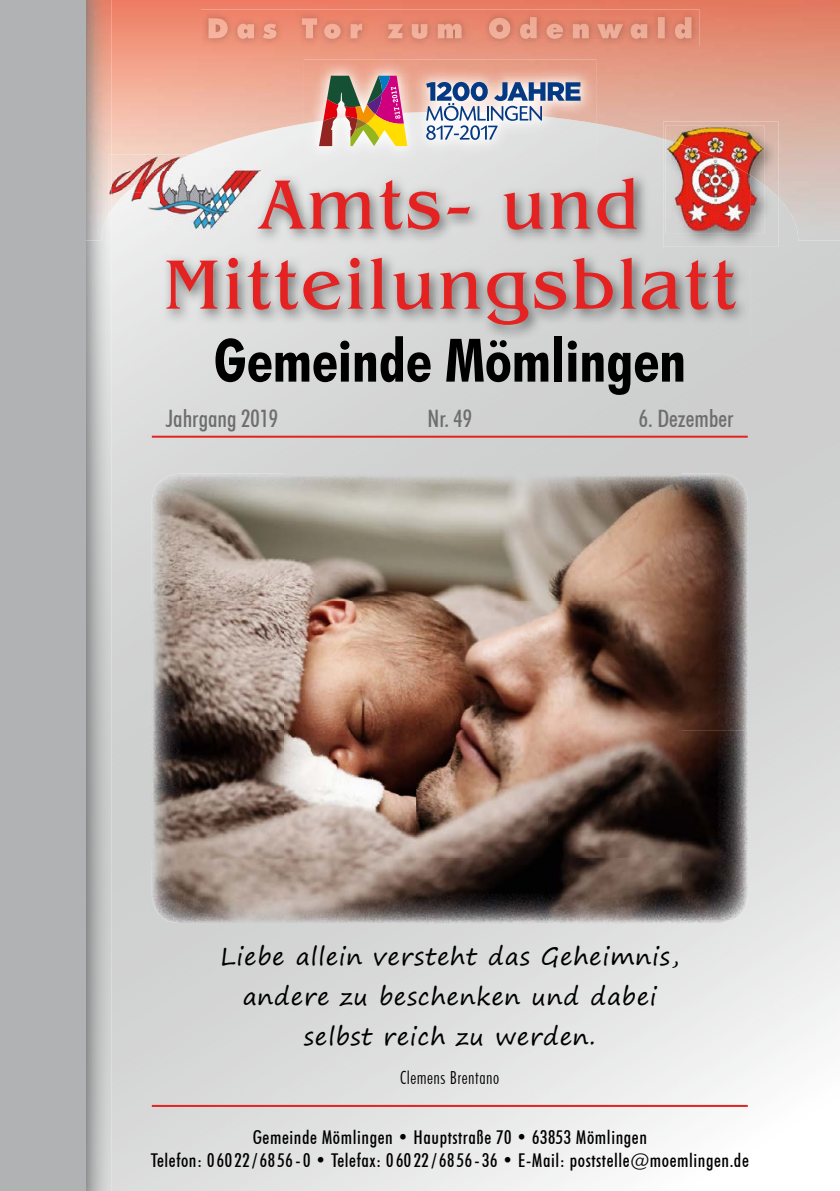
<style>
.page{position:relative;width:840px;height:1191px;background:#fff}
.page>*{position:absolute;margin:0;border:0;box-sizing:border-box;transform-origin:0 0}
.t1{font:72px/80px "Benguiat IT Cby BT";letter-spacing:.05em;color:#e42222;text-align:center}
.t2{font:700 condensed 60px "Futura BT";color:#000}
.t3{font:24px/40.2px "Segoe Print";letter-spacing:.03em;color:#000;text-align:center}
.t4{font:500 condensed 24px "Futura BT";color:#6e6e6e}
.t5{font:500 condensed 19px/22.8px "Futura BT";letter-spacing:.03em;color:#000;text-align:center}
.t6{font:300 condensed 18px "Futura BT";letter-spacing:.03em;color:#000}
</style>
<div class="page">
<img style="left:112px;top:870px;width:675px;height:321px">
<img style="left:721px;top:240px;width:68px;height:630px">
<img style="left:85px;top:0;width:754px;height:240px">
<img style="left:85px;top:215px;width:27px;height:976px">
<div style="left:0;top:0;width:85px;height:1191px;background:#b1b2b3"></div>
<img style="left:161px;top:171px;width:588px;height:169px">
<img style="left:260px;top:178px;width:376px;height:52px">
<img style="left:201px;top:9px;width:498px;height:37px">
<img style="left:208px;top:17px;width:483px;height:22px">
<hr style="left:152px;top:436px;width:595px;height:2px;background:#e42222">
<img style="left:190px;top:154px;width:20px;height:17px">
<img style="left:210px;top:154px;width:50px;height:17px">
<img style="left:112px;top:209px;width:49px;height:21px">
<img style="left:112px;top:154px;width:78px;height:55px">
<img style="left:108px;top:215px;width:4px;height:15px">
<img style="left:108px;top:154px;width:4px;height:61px">
<img style="left:161px;top:171px;width:99px;height:59px">
<img style="left:258px;top:178px;width:2px;height:52px">
<img style="left:749px;top:198px;width:29px;height:49px">
<img style="left:663px;top:121px;width:115px;height:77px">
<img style="left:663px;top:171px;width:86px;height:76px">
<img style="left:749px;top:185px;width:15px;height:49px">
<img style="left:665px;top:126px;width:99px;height:59px">
<img style="left:665px;top:171px;width:84px;height:63px">
<svg style="left:742px;top:171px;width:7px;height:4px"></svg>
<hr style="left:152px;top:1105px;width:595px;height:2px;background:#e42222">
<img style="left:304px;top:124px;width:291px;height:38px">
<img style="left:304px;top:60px;width:291px;height:64px">
<svg style="left:426px;top:82px;width:154px;height:58px"></svg>
<img style="left:319px;top:76px;width:88px;height:70px">
<img style="left:152px;top:473px;width:595px;height:450px">
<h1 class="t1" style="left:164px;top:164px;width:572px">Amts- und<br>Mitteilungsblatt</h1>
<h2 class="t2" style="left:213px;top:324px;width:473px">Gemeinde Mömlingen</h2>
<p class="t4" style="left:166px;top:403px;width:114px">Jahrgang 2019</p>
<p class="t4" style="left:427px;top:403px;width:46px">Nr. 49</p>
<p class="t4" style="left:638px;top:403px;width:96px">6. Dezember</p>
<p class="t3" style="left:220px;top:935px;width:459px">Liebe allein versteht das Geheimnis, andere zu beschenken und dabei selbst reich zu werden.</p>
<p class="t6" style="left:400px;top:1066px;width:100px">Clemens Brentano</p>
<p class="t5" style="left:151px;top:1126px;width:599px">Gemeinde Mömlingen • Hauptstraße 70 • 63853 Mömlingen<br>Telefon: 06022/6856-0 • Telefax: 06022/6856-36 • E-Mail: poststelle@moemlingen.de</p>
</div>
